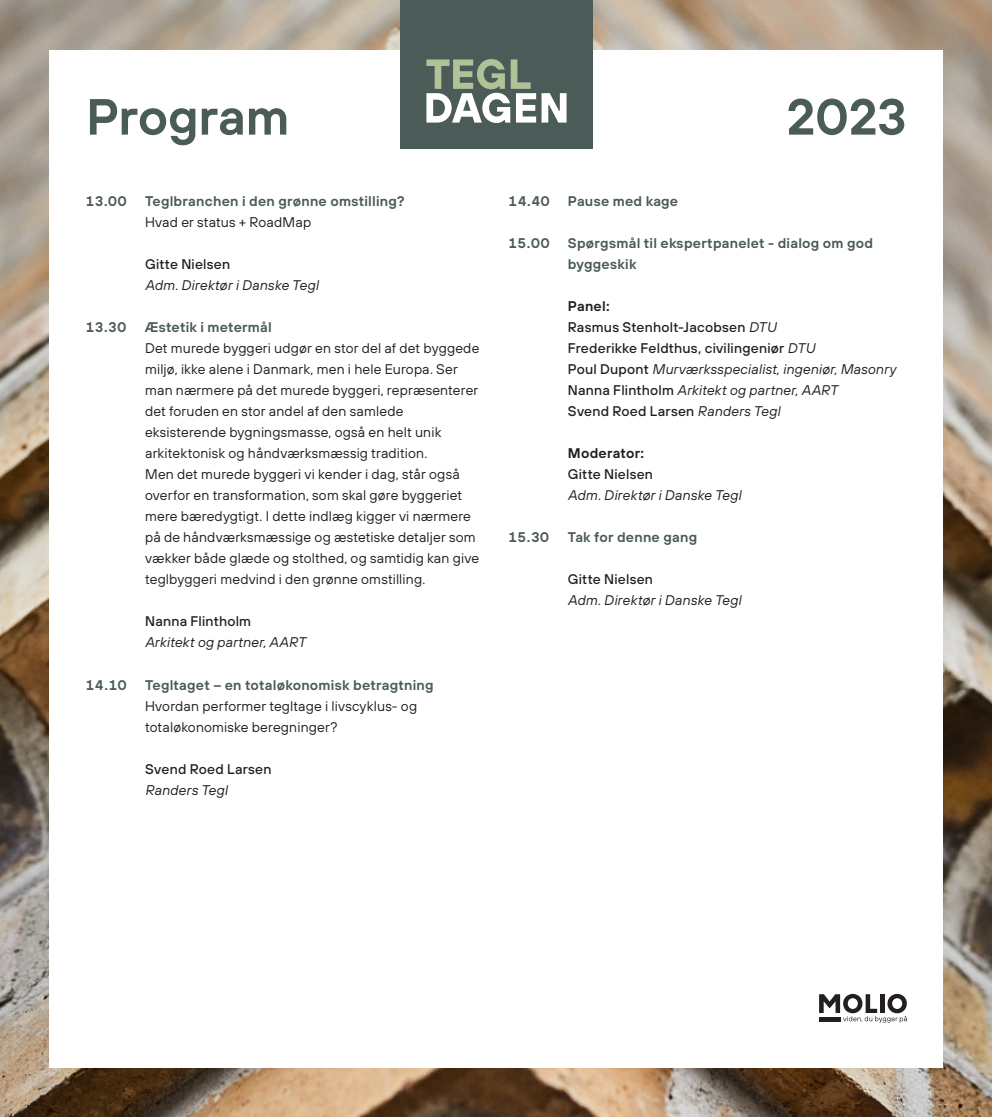
<style>
.page{position:relative;width:993px;height:1117px;background:#fff}
.page>*{position:absolute;margin:0;border:0;box-sizing:border-box;transform-origin:0 0}
.t1{font:600 50.75px "TT Hoves";letter-spacing:-.005em;color:#4b5b58}
.t2{font:14px/21px "TT Hoves";letter-spacing:.015em;color:#231f20}
.t3{font:600 14px/21px "TT Hoves";letter-spacing:.015em;color:#4b5b58}
.t4{font:italic 14px "TT Hoves";letter-spacing:.01em;color:#231f20}
.t5{font:500 14px "TT Hoves";letter-spacing:.015em;color:#231f20}
.t6{font:600 14px "TT Hoves";letter-spacing:.015em;color:#231f20}
.s1{font-weight:400;font-style:italic}
.s2{font-weight:500;font-style:normal}
</style>
<div class="page">
<img style="left:0;top:0;width:991px;height:1116px">
<div style="left:50px;top:50px;width:893px;height:1017px;background:#fff"></div>
<svg style="left:819px;top:993px;width:87px;height:29px"></svg>
<div style="left:400px;top:0;width:192px;height:149px;background:#4b5b58"></div>
<svg style="left:426px;top:59px;width:140px;height:64px"></svg>
<p class="t1" style="left:86px;top:83px;width:205px">Program</p>
<p class="t1" style="left:786px;top:83px;width:122px">2023</p>
<p class="t3" style="left:86px;top:190px;width:42px">13.00</p>
<p class="t3" style="left:86px;top:316px;width:41px">13.30</p>
<p class="t3" style="left:86px;top:673px;width:42px">14.10</p>
<p class="t3" style="left:145px;top:190px;width:261px">Teglbranchen i den grønne omstilling?</p>
<p class="t2" style="left:145px;top:211px;width:167px">Hvad er status + RoadMap</p>
<p class="t5" style="left:145px;top:255px;width:87px">Gitte Nielsen</p>
<p class="t4" style="left:145px;top:276px;width:175px">Adm. Direktør i Danske Tegl</p>
<p class="t3" style="left:145px;top:316px;width:128px">Æstetik i metermål</p>
<p class="t2" style="left:145px;top:337px;width:336px">Det murede byggeri udgør en stor del af det byggede miljø, ikke alene i Danmark, men i hele Europa. Ser</p>
<p class="t2" style="left:145px;top:379px;width:334px">man nærmere på det murede byggeri, repræsenterer det foruden en stor andel af den samlede eksisterende bygningsmasse, også en helt unik arkitektonisk og håndværksmæssig tradition.</p>
<p class="t2" style="left:145px;top:463px;width:332px">Men det murede byggeri vi kender i dag, står også overfor en transformation, som skal gøre byggeriet mere bæredygtigt. I dette indlæg kigger vi nærmere på de håndværksmæssige og æstetiske detaljer som</p>
<p class="t2" style="left:145px;top:547px;width:335px">vækker både glæde og stolthed, og samtidig kan give teglbyggeri medvind i den grønne omstilling.</p>
<p class="t5" style="left:145px;top:612px;width:107px">Nanna Flintholm</p>
<p class="t4" style="left:145px;top:633px;width:162px">Arkitekt og partner, AART</p>
<p class="t3" style="left:145px;top:673px;width:290px">Tegltaget – en totaløkonomisk betragtning</p>
<p class="t2" style="left:145px;top:694px;width:273px">Hvordan performer tegltage i livscyklus- og totaløkonomiske beregninger?</p>
<p class="t5" style="left:145px;top:759px;width:128px">Svend Roed Larsen</p>
<p class="t4" style="left:145px;top:780px;width:84px">Randers Tegl</p>
<p class="t3" style="left:508px;top:190px;width:42px">14.40</p>
<p class="t3" style="left:508px;top:232px;width:42px">15.00</p>
<p class="t3" style="left:508px;top:526px;width:41px">15.30</p>
<p class="t3" style="left:567px;top:190px;width:112px">Pause med kage</p>
<p class="t3" style="left:567px;top:232px;width:307px">Spørgsmål til ekspertpanelet - dialog om god byggeskik</p>
<p class="t6" style="left:567px;top:297px;width:43px">Panel:</p>
<p class="t5" style="left:567px;top:318px;width:210px">Rasmus Stenholt-Jacobsen <span class="s1">DTU</span></p>
<p class="t5" style="left:567px;top:339px;width:249px">Frederikke Feldthus, civilingeniør <span class="s1">DTU</span></p>
<p class="t4" style="left:567px;top:360px;width:329px"><span class="s2">Poul Dupont</span> Murværksspecialist, ingeniør, Masonry</p>
<p class="t4" style="left:567px;top:381px;width:272px"><span class="s2">Nanna Flintholm</span> Arkitekt og partner, AART</p>
<p class="t5" style="left:567px;top:402px;width:214px">Svend Roed Larsen <span class="s1">Randers Tegl</span></p>
<p class="t6" style="left:567px;top:444px;width:78px">Moderator:</p>
<p class="t5" style="left:567px;top:465px;width:87px">Gitte Nielsen</p>
<p class="t4" style="left:567px;top:486px;width:175px">Adm. Direktør i Danske Tegl</p>
<p class="t3" style="left:567px;top:526px;width:131px">Tak for denne gang</p>
<p class="t5" style="left:567px;top:570px;width:87px">Gitte Nielsen</p>
<p class="t4" style="left:567px;top:591px;width:175px">Adm. Direktør i Danske Tegl</p>
</div>
